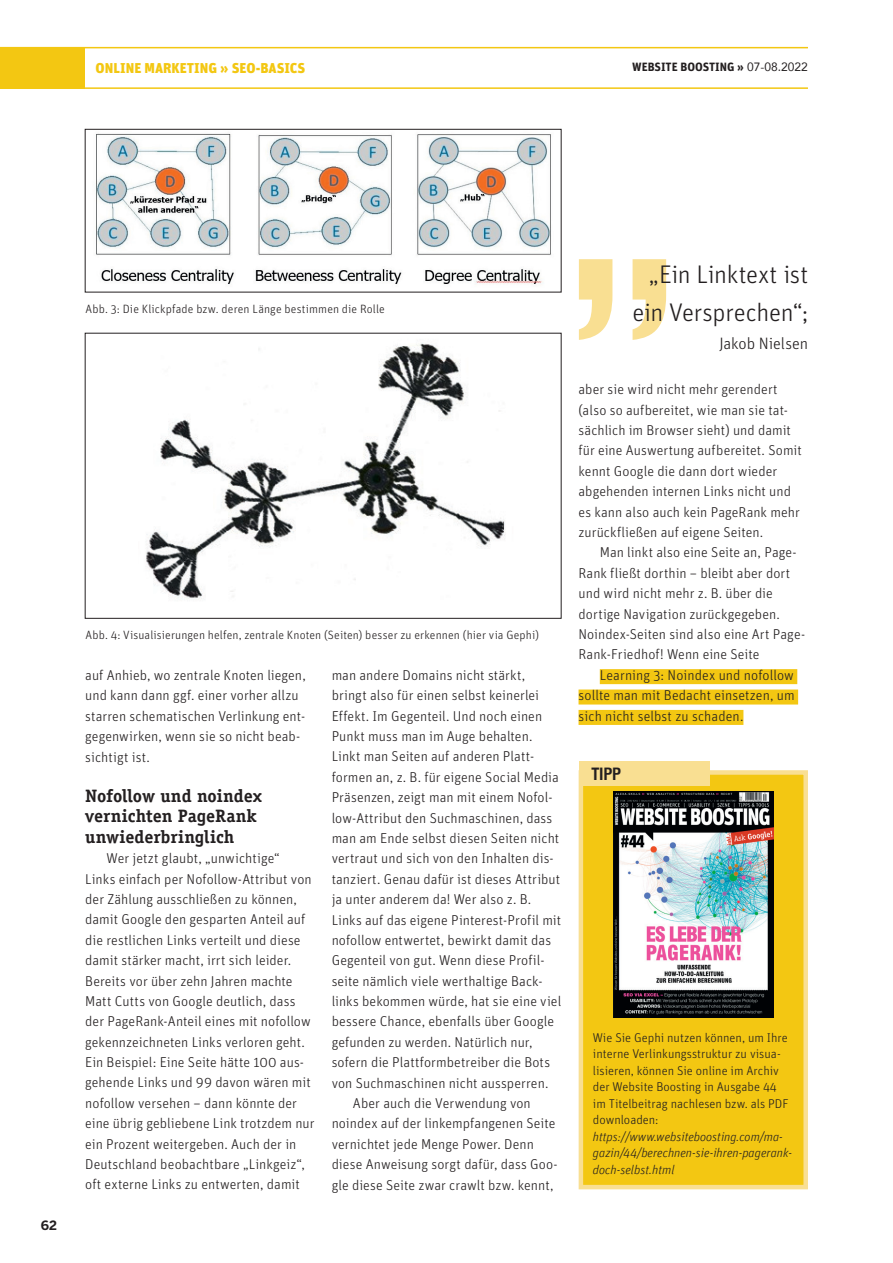
<style>
.page{position:relative;width:893px;height:1263px;background:#fff}
.page>*{position:absolute;margin:0;border:0;box-sizing:border-box;transform-origin:0 0}
.t1{font:300 25.5px/37.5px "Unit";letter-spacing:-.01em;color:#231f20;text-align:right}
.t2{font:700 18px/20.4px "Officina Serif Std";color:#231f20}
.t3{font:300 16.5px "Unit";letter-spacing:-.005em;color:#231f20}
.t4{font:700 condensed 16.5px "Swiss 721 BT";color:#231f20}
.t5{font:300 14.25px/20.4px "Unit";letter-spacing:.005em;color:#231f20}
.t6{font:900 14.25px "Unit";color:#f3c712}
.t7{font:300 12.75px/16.5px "Unit";color:#231f20}
.t8{font:italic 300 12.75px/16.5px "Unit";color:#231f20}
.t9{font:700 12.75px "Benton Sans";color:#231f20}
.t10{font:300 12px "Unit";letter-spacing:.01em;color:#231f20}
.t11{font:700 12px "Unit";color:#231f20}
.s1{font-family:"Avenir";font-weight:400}
</style>
<div class="page">
<div style="left:0;top:47px;width:85px;height:41px;background:#f3c712"></div>
<hr style="left:0;top:47px;width:808px;height:1px;background:#f3c712">
<hr style="left:0;top:87px;width:808px;height:2px;background:#f3c712">
<div style="left:600px;top:669px;width:197px;height:15px;background:#f3c712"></div>
<div style="left:578px;top:689px;width:220px;height:15px;background:#f3c712"></div>
<div style="left:578px;top:710px;width:165px;height:15px;background:#f3c712"></div>
<svg style="left:579px;top:259px;width:87px;height:81px"></svg>
<img style="left:96px;top:133px;width:455px;height:152px">
<div style="left:85px;top:129px;width:476px;height:163px;border:1px solid #231f20"></div>
<img style="left:146px;top:343px;width:360px;height:256px">
<div style="left:579px;top:770px;width:229px;height:419px;background:#f3c712;border:4px solid #f9df92"></div>
<div style="left:579px;top:761px;width:131px;height:25px;background:#f9df92"></div>
<img style="left:613px;top:791px;width:160px;height:226px">
<p class="t6" style="left:96px;top:59px;width:211px">ONLINE MARKETING » SEO-BASICS</p>
<p class="t11" style="left:632px;top:59px;width:177px">WEBSITE BOOSTING » <span class="s1">07-08.2022</span></p>
<p class="t9" style="left:41px;top:1217px;width:18px">62</p>
<p class="t10" style="left:86px;top:302px;width:301px">Abb. 3: Die Klickpfade bzw. deren Länge bestimmen die Rolle</p>
<p class="t10" style="left:86px;top:627px;width:455px">Abb. 4: Visualisierungen helfen, zentrale Knoten (Seiten) besser zu erkennen (hier via Gephi)</p>
<p class="t5" style="left:85px;top:665px;width:222px">auf Anhieb, wo zentrale Knoten liegen, und kann dann ggf. einer vorher allzu starren schematischen Verlinkung ent&shy;gegenwirken, wenn sie so nicht beab&shy;sichtigt ist.</p>
<p class="t2" style="left:85px;top:785px;width:178px">Nofollow und noindex vernichten PageRank unwiederbringlich</p>
<p class="t5" style="left:85px;top:848px;width:231px;text-indent:21px">Wer jetzt glaubt, „unwichtige“<br>Links einfach per Nofollow-Attribut von der Zählung ausschließen zu können, damit Google den gesparten Anteil auf die restlichen Links verteilt und diese damit stärker macht, irrt sich leider.<br>Bereits vor über zehn Jahren machte Matt Cutts von Google deutlich, dass der PageRank-Anteil eines mit nofollow gekennzeichneten Links verloren geht.<br>Ein Beispiel: Eine Seite hätte 100 aus&shy;gehende Links und 99 davon wären mit nofollow versehen – dann könnte der eine übrig gebliebene Link trotzdem nur ein Prozent weitergeben. Auch der in Deutschland beobachtbare „Linkgeiz“, oft externe Links zu entwerten, damit</p>
<p class="t5" style="left:332px;top:664px;width:195px">man andere Domains nicht stärkt,</p>
<p class="t5" style="left:332px;top:685px;width:209px">bringt also für einen selbst keinerlei</p>
<p class="t5" style="left:332px;top:705px;width:212px">Effekt. Im Gegenteil. Und noch einen</p>
<p class="t5" style="left:332px;top:726px;width:202px">Punkt muss man im Auge behalten.</p>
<p class="t5" style="left:332px;top:746px;width:204px">Linkt man Seiten auf anderen Platt-</p>
<p class="t5" style="left:332px;top:766px;width:229px">formen an, z. B. für eigene Social Media</p>
<p class="t5" style="left:332px;top:787px;width:222px">Präsenzen, zeigt man mit einem Nofol-</p>
<p class="t5" style="left:332px;top:807px;width:222px">low-Attribut den Suchmaschinen, dass</p>
<p class="t5" style="left:332px;top:828px;width:229px">man am Ende selbst diesen Seiten nicht</p>
<p class="t5" style="left:332px;top:848px;width:224px">vertraut und sich von den Inhalten dis-</p>
<p class="t5" style="left:332px;top:868px;width:230px">tanziert. Genau dafür ist dieses Attribut</p>
<p class="t5" style="left:332px;top:889px;width:201px">ja unter anderem da! Wer also z. B.</p>
<p class="t5" style="left:332px;top:909px;width:231px">Links auf das eigene Pinterest-Profil mit</p>
<p class="t5" style="left:332px;top:929px;width:221px">nofollow entwertet, bewirkt damit das</p>
<p class="t5" style="left:332px;top:950px;width:214px">Gegenteil von gut. Wenn diese Profil-</p>
<p class="t5" style="left:332px;top:970px;width:212px">seite nämlich viele werthaltige Back-</p>
<p class="t5" style="left:332px;top:991px;width:231px">links bekommen würde, hat sie eine viel</p>
<p class="t5" style="left:332px;top:1011px;width:224px">bessere Chance, ebenfalls über Google</p>
<p class="t5" style="left:332px;top:1031px;width:202px">gefunden zu werden. Natürlich nur,</p>
<p class="t5" style="left:332px;top:1052px;width:220px">sofern die Plattformbetreiber die Bots</p>
<p class="t5" style="left:332px;top:1072px;width:218px">von Suchmaschinen nicht aussperren.</p>
<p class="t5" style="left:353px;top:1093px;width:179px">Aber auch die Verwendung von</p>
<p class="t5" style="left:332px;top:1113px;width:225px">noindex auf der linkempfangenen Seite</p>
<p class="t5" style="left:332px;top:1133px;width:204px">vernichtet jede Menge Power. Denn</p>
<p class="t5" style="left:332px;top:1154px;width:228px">diese Anweisung sorgt dafür, dass Goo-</p>
<p class="t5" style="left:332px;top:1174px;width:223px">gle diese Seite zwar crawlt bzw. kennt,</p>
<h1 class="t1" style="left:632px;top:255px;width:177px">„Ein Linktext ist ein Versprechen“;</h1>
<p class="t3" style="left:719px;top:334px;width:90px">Jakob Nielsen</p>
<p class="t5" style="left:578px;top:379px;width:225px">aber sie wird nicht mehr gerendert (also so aufbereitet, wie man sie tat&shy;sächlich im Browser sieht) und damit für eine Auswertung aufbereitet. Somit kennt Google die dann dort wieder abgehenden internen Links nicht und es kann also auch kein PageRank mehr zurückfließen auf eigene Seiten.</p>
<p class="t5" style="left:578px;top:542px;width:228px;text-indent:21px">Man linkt also eine Seite an, Page-Rank fließt dorthin – bleibt aber dort und wird nicht mehr z. B. über die dortige Navigation zurückgegeben.<br>Noindex-Seiten sind also eine Art Page-Rank-Friedhof! Wenn eine Seite</p>
<p class="t5" style="left:578px;top:664px;width:218px;text-align:justify;text-indent:21px">Learning 3: Noindex und nofollow sollte man mit Bedacht einsetzen, um sich nicht selbst zu schaden.</p>
<p class="t4" style="left:591px;top:764px;width:31px">TIPP</p>
<p class="t7" style="left:593px;top:1029px;width:197px">Wie Sie Gephi nutzen können, um Ihre interne Verlinkungsstruktur zu visua&shy;lisieren, können Sie online im Archiv der Website Boosting in Ausgabe 44 im Titelbeitrag nachlesen bzw. als PDF downloaden:</p>
<p class="t8" style="left:593px;top:1128px;width:201px">https://www.websiteboosting.com/ma&shy;gazin/44/berechnen-sie-ihren-pagerank&shy;doch-selbst.html</p>
</div>
